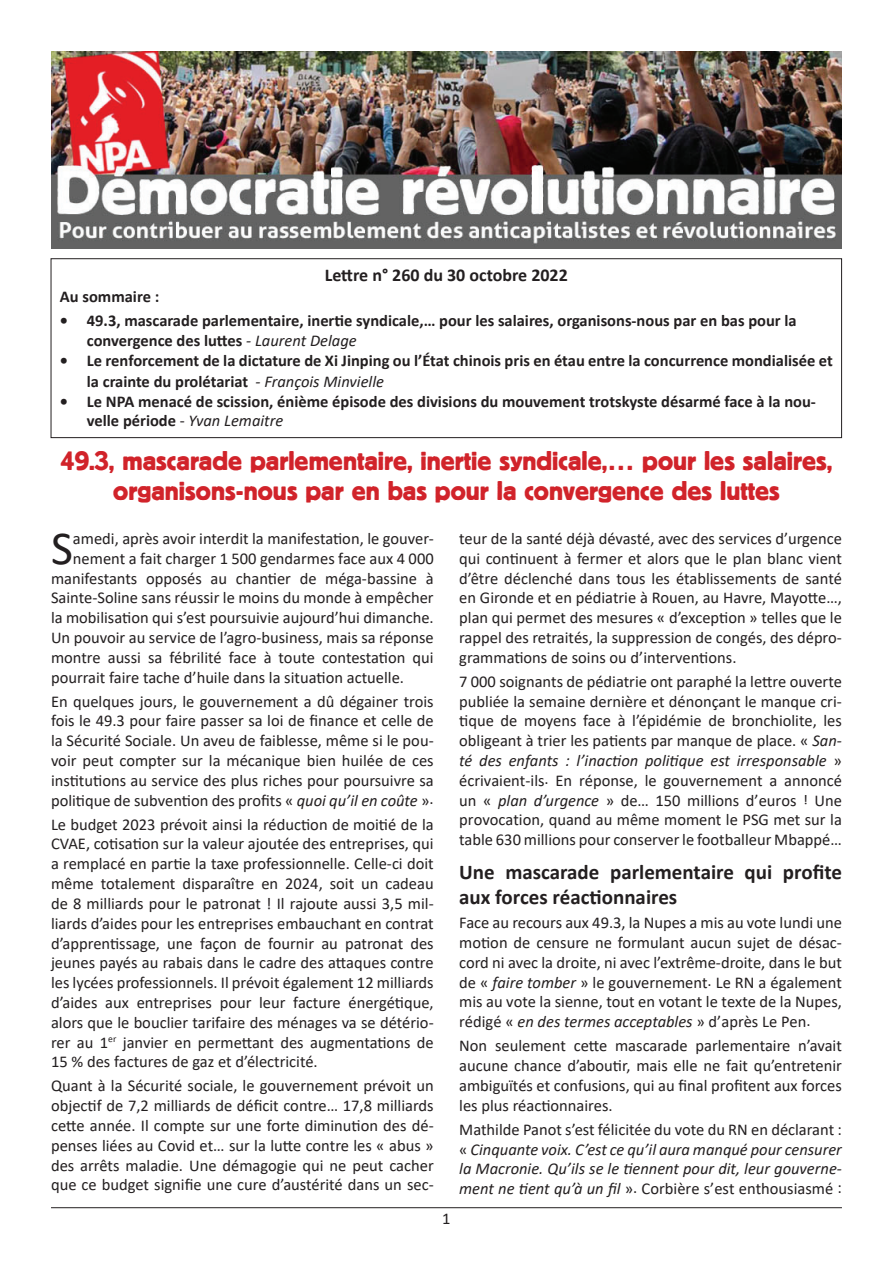
<style>
.page{position:relative;width:893px;height:1263px;background:#fff}
.page>*{position:absolute;margin:0;border:0;box-sizing:border-box;transform-origin:0 0}
.t1{font:47.7px "Calibri";color:#231f20}
.t2{font:27px/30px "Block BE";color:#d1232a;text-align:center}
.t3{font:700 21px/25.2px "Calibri";color:#231f20}
.t4{font:700 18px "Calibri";color:#231f20}
.t5{font:16.5px/19.8px "Calibri";color:#231f20;text-align:justify}
.t6{font:700 16.5px/19.8px "Calibri";color:#231f20}
.t7{font:italic 16.5px/19.8px "Calibri";color:#231f20;text-align:justify}
.s1{font-weight:400;font-style:italic}
.s2{font-weight:400}
.s3{font-style:italic}
.s4{font-style:normal}
</style>
<div class="page">
<hr style="left:51px;top:1207px;width:791px;height:1px;background:#231f20">
<div style="left:51px;top:258px;width:791px;height:180px;border:1px solid #231f20"></div>
<img style="left:51px;top:51px;width:791px;height:198px">
<p class="t4" style="left:325px;top:262px;width:245px">Lettre n° 260 du 30 octobre 2022</p>
<p class="t6" style="left:60px;top:286px;width:101px">Au sommaire :</p>
<p class="t6" style="left:87px;top:311px;width:711px;text-indent:-27px">• 49.3, mascarade parlementaire, inertie syndicale,… pour les salaires, organisons-nous par en bas pour la convergence des luttes <span class="s1">- Laurent Delage</span></p>
<p class="t6" style="left:87px;top:350px;width:747px;line-height:21px;text-indent:-27px">• Le renforcement de la dictature de Xi Jinping ou l’État chinois pris en étau entre la concurrence mondialisée et la crainte du prolétariat <span class="s1">- François Minvielle</span></p>
<p class="t6" style="left:87px;top:391px;width:730px;text-indent:-27px">• Le NPA menacé de scission, énième épisode des divisions du mouvement trotskyste désarmé face à la nou&shy;velle période <span class="s2">-</span> <span class="s1">Yvan Lemaitre</span></p>
<h2 class="t2" style="left:61px;top:445px;width:773px">49.3, mascarade parlementaire, inertie syndicale,… pour les salaires, organisons-nous par en bas pour la convergence des luttes</h2>
<h1 class="t1" style="left:51px;top:515px;width:23px">S</h1>
<p class="t5" style="left:73px;top:528px;width:362px">amedi, après avoir interdit la manifestation, le gouver-</p>
<p class="t5" style="left:459px;top:528px;width:384px">teur de la santé déjà dévasté, avec des services d’urgence qui continuent à fermer et alors que le plan blanc vient d’être déclenché dans tous les établissements de santé en Gironde et en pédiatrie à Rouen, au Havre, Mayotte…, plan qui permet des mesures « d’exception » telles que le rappel des retraités, la suppression de congés, des dépro&shy;grammations de soins ou d’interventions.</p>
<p class="t5" style="left:459px;top:671px;width:384px">7 000 soignants de pédiatrie ont paraphé la lettre ouverte publiée la semaine dernière et dénonçant le manque cri&shy;tique de moyens face à l’épidémie de bronchiolite, les obligeant à trier les patients par manque de place. « <span class="s3">San&shy;té des enfants : l’inaction politique est irresponsable</span> » écrivaient-ils. En réponse, le gouvernement a annoncé un « <span class="s3">plan d’urgence</span> » de… 150 millions d’euros ! Une provocation, quand au même moment le PSG met sur la table 630 millions pour conserver le footballeur Mbappé…</p>
<p class="t3" style="left:459px;top:859px;width:384px">Une mascarade parlementaire qui profite aux forces réactionnaires</p>
<p class="t5" style="left:459px;top:912px;width:384px">Face au recours aux 49.3, la Nupes a mis au vote lundi une motion de censure ne formulant aucun sujet de désac&shy;cord ni avec la droite, ni avec l’extrême-droite, dans le but de « <span class="s3">faire tomber</span> » le gouvernement. Le RN a également mis au vote la sienne, tout en votant le texte de la Nupes, rédigé « <span class="s3">en des termes acceptables</span> » d’après Le Pen.</p>
<p class="t5" style="left:459px;top:1035px;width:384px">Non seulement cette mascarade parlementaire n’avait aucune chance d’aboutir, mais elle ne fait qu’entretenir ambiguïtés et confusions, qui au final profitent aux forces les plus réactionnaires.</p>
<p class="t7" style="left:459px;top:1119px;width:384px"><span class="s4">Mathilde Panot s’est félicitée du vote du RN en déclarant : «</span> Cinquante voix. C’est ce qu’il aura manqué pour censurer la Macronie. Qu’ils se le tiennent pour dit, leur gouverne&shy;ment ne tient qu’à un fil <span class="s4">». Corbière s’est enthousiasmé :</span></p>
<p class="t5" style="left:73px;top:548px;width:362px">nement a fait charger 1 500 gendarmes face aux 4 000</p>
<p class="t5" style="left:51px;top:568px;width:384px">manifestants opposés au chantier de méga-bassine à</p>
<p class="t5" style="left:51px;top:587px;width:384px">Sainte-Soline sans réussir le moins du monde à empêcher</p>
<p class="t5" style="left:51px;top:607px;width:384px">la mobilisation qui s’est poursuivie aujourd’hui dimanche.</p>
<p class="t5" style="left:51px;top:627px;width:384px">Un pouvoir au service de l’agro-business, mais sa réponse</p>
<p class="t5" style="left:51px;top:647px;width:384px">montre aussi sa fébrilité face à toute contestation qui</p>
<p class="t5" style="left:51px;top:667px;width:355px">pourrait faire tache d’huile dans la situation actuelle.</p>
<p class="t5" style="left:51px;top:691px;width:384px">En quelques jours, le gouvernement a dû dégainer trois fois le 49.3 pour faire passer sa loi de finance et celle de la Sécurité Sociale. Un aveu de faiblesse, même si le pou&shy;voir peut compter sur la mécanique bien huilée de ces institutions au service des plus riches pour poursuivre sa politique de subvention des profits « <span class="s3">quoi qu’il en coûte</span> ».</p>
<p class="t5" style="left:51px;top:814px;width:384px">Le budget 2023 prévoit ainsi la réduction de moitié de la CVAE, cotisation sur la valeur ajoutée des entreprises, qui a remplacé en partie la taxe professionnelle. Celle-ci doit même totalement disparaître en 2024, soit un cadeau de 8 milliards pour le patronat ! Il rajoute aussi 3,5 mil&shy;liards d’aides pour les entreprises embauchant en contrat d’apprentissage, une façon de fournir au patronat des jeunes payés au rabais dans le cadre des attaques contre les lycées professionnels. Il prévoit également 12 milliards d’aides aux entreprises pour leur facture énergétique, alors que le bouclier tarifaire des ménages va se détério&shy;rer au 1<sup>er</sup> janvier en permettant des augmentations de 15 % des factures de gaz et d’électricité.</p>
<p class="t5" style="left:51px;top:1075px;width:384px">Quant à la Sécurité sociale, le gouvernement prévoit un objectif de 7,2 milliards de déficit contre… 17,8 milliards cette année. Il compte sur une forte diminution des dé&shy;penses liées au Covid et… sur la lutte contre les « abus » des arrêts maladie. Une démagogie qui ne peut cacher que ce budget signifie une cure d’austérité dans un sec-</p>
<p class="t5" style="left:442px;top:1208px;width:10px">1</p>
</div>
